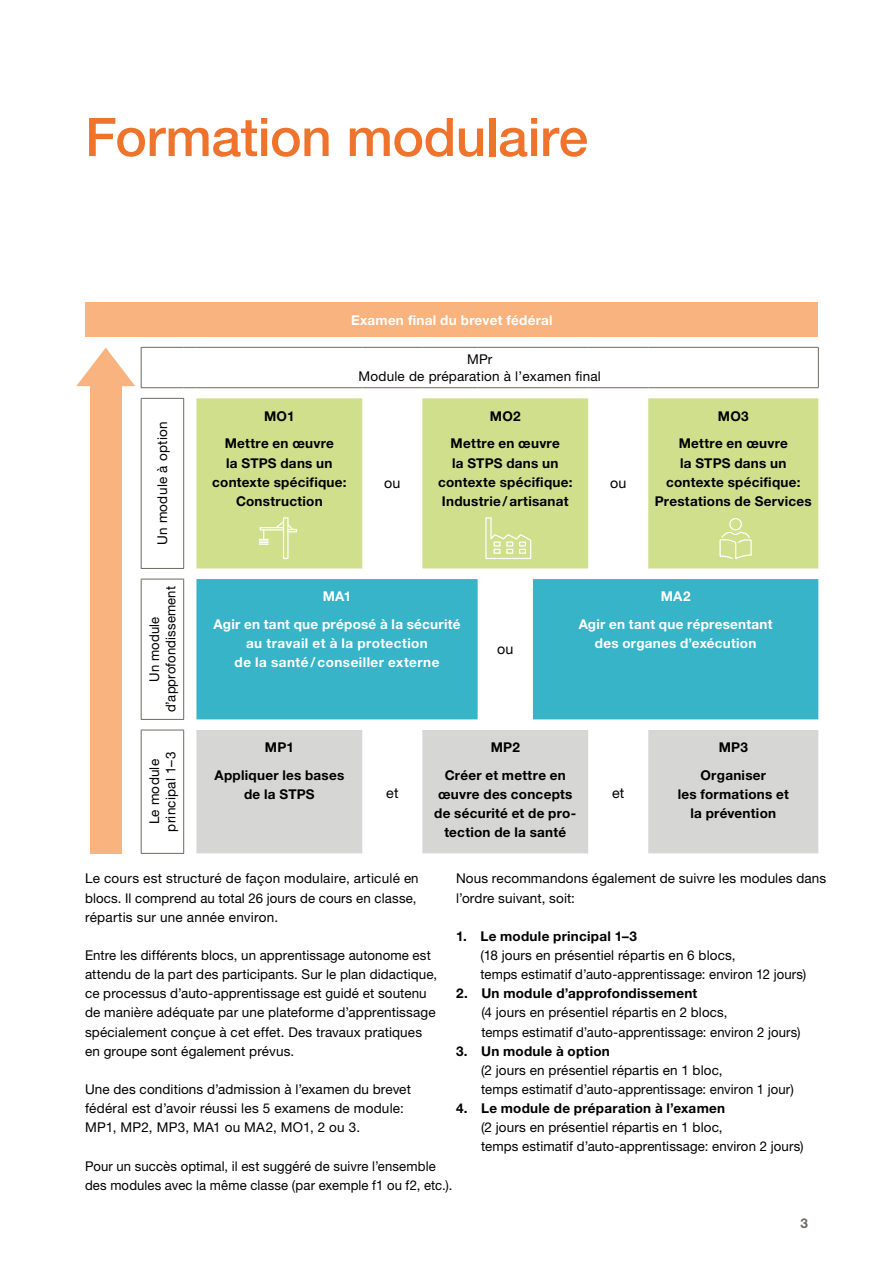
<style>
.page{position:relative;width:893px;height:1263px;background:#fff}
.page>*{position:absolute;margin:0;border:0;box-sizing:border-box;transform-origin:0 0}
.t1{font:500 53.25px "Helvetica Neue LT Std";letter-spacing:-.01em;color:#ee742d}
.t2{font:14.25px "Helvetica Neue LT Std";letter-spacing:.015em;color:#000}
.t3{font:13.5px/19.2px "Helvetica Neue LT Std";letter-spacing:.01em;color:#000}
.t4{font:700 13.5px/19.2px "Helvetica Neue LT Std";letter-spacing:.02em;color:#000;text-align:center}
.t5{font:700 13.5px/27.6px "Helvetica Neue LT Std";letter-spacing:.02em;color:#fff;text-align:center}
.t6{font:700 13.5px "Helvetica Neue LT Std";color:#6d6a63}
</style>
<div class="page">
<div style="left:85px;top:303px;width:733px;height:34px;background:#f8b37f"></div>
<svg style="left:196px;top:398px;width:622px;height:170px;fill:#cfdf8c"></svg>
<svg style="left:196px;top:579px;width:622px;height:140px;background:#49bacd"></svg>
<svg style="left:196px;top:730px;width:622px;height:123px;fill:#d6d6d5"></svg>
<hr style="left:141px;top:347px;width:43px;height:1px;background:#6d6a63">
<hr style="left:141px;top:348px;width:1px;height:39px;background:#6d6a63">
<svg style="left:184px;top:347px;width:12px;height:1px"></svg>
<hr style="left:196px;top:347px;width:166px;height:1px;background:#6d6a63">
<hr style="left:362px;top:347px;width:60px;height:1px;background:#6d6a63">
<hr style="left:422px;top:347px;width:56px;height:1px;background:#6d6a63">
<hr style="left:478px;top:347px;width:55px;height:1px;background:#6d6a63">
<hr style="left:533px;top:347px;width:55px;height:1px;background:#6d6a63">
<hr style="left:588px;top:347px;width:60px;height:1px;background:#6d6a63">
<hr style="left:648px;top:347px;width:171px;height:1px;background:#6d6a63">
<hr style="left:818px;top:348px;width:1px;height:39px;background:#6d6a63">
<hr style="left:141px;top:387px;width:43px;height:1px;background:#6d6a63">
<svg style="left:184px;top:387px;width:12px;height:1px"></svg>
<hr style="left:196px;top:387px;width:166px;height:1px;background:#6d6a63">
<hr style="left:362px;top:387px;width:60px;height:1px;background:#6d6a63">
<hr style="left:422px;top:387px;width:56px;height:1px;background:#6d6a63">
<hr style="left:478px;top:387px;width:55px;height:1px;background:#6d6a63">
<hr style="left:533px;top:387px;width:55px;height:1px;background:#6d6a63">
<hr style="left:588px;top:387px;width:60px;height:1px;background:#6d6a63">
<hr style="left:648px;top:387px;width:171px;height:1px;background:#6d6a63">
<hr style="left:141px;top:730px;width:43px;height:1px;background:#6d6a63">
<hr style="left:141px;top:730px;width:1px;height:123px;background:#6d6a63">
<hr style="left:183px;top:730px;width:1px;height:123px;background:#6d6a63">
<hr style="left:141px;top:853px;width:43px;height:1px;background:#6d6a63">
<hr style="left:141px;top:579px;width:43px;height:1px;background:#6d6a63">
<hr style="left:141px;top:579px;width:1px;height:140px;background:#6d6a63">
<hr style="left:183px;top:579px;width:1px;height:140px;background:#6d6a63">
<hr style="left:141px;top:719px;width:43px;height:1px;background:#6d6a63">
<hr style="left:141px;top:398px;width:43px;height:1px;background:#6d6a63">
<hr style="left:141px;top:399px;width:1px;height:169px;background:#6d6a63">
<hr style="left:183px;top:399px;width:1px;height:169px;background:#6d6a63">
<hr style="left:141px;top:568px;width:43px;height:1px;background:#6d6a63">
<div style="left:90px;top:385px;width:31px;height:469px;background:#f8b37f"></div>
<svg style="left:76px;top:348px;width:59px;height:38px"></svg>
<svg style="left:485px;top:517px;width:47px;height:43px;background:#d7e4a0"></svg>
<svg style="left:719px;top:529px;width:33px;height:31px"></svg>
<div style="left:729px;top:518px;width:13px;height:12px;border:1px solid #fff;border-radius:50%"></div>
<svg style="left:259px;top:530px;width:9px;height:15px"></svg>
<div style="left:283px;top:517px;width:6px;height:42px;border:1px solid #fff"></div>
<div style="left:259px;top:527px;width:25px;height:3px;border:1px solid #fff"></div>
<svg style="left:275px;top:520px;width:22px;height:12px"></svg>
<h1 class="t1" style="left:85px;top:105px;width:505px">Formation modulaire</h1>
<p class="t5" style="left:351px;top:306px;width:203px">Examen final du brevet fédéral</p>
<p class="t3" style="left:359px;top:350px;width:244px;line-height:17.2px;text-align:center">MPr<br>Module de préparation à l’examen final</p>
<p class="t3" style="left:153px;top:545px;width:125px;rotate:-90deg">Un module à option</p>
<p class="t4" style="left:225px;top:402px;width:111px;line-height:27.6px">MO1<br>Mettre en œuvre</p>
<p class="t4" style="left:212px;top:453px;width:136px">la STPS dans un contexte spécifique:<br>Construction</p>
<p class="t2" style="left:384px;top:475px;width:18px">ou</p>
<p class="t4" style="left:451px;top:402px;width:111px;line-height:27.6px">MO2<br>Mettre en œuvre</p>
<p class="t4" style="left:438px;top:453px;width:136px">la STPS dans un contexte spécifique:<br>Industrie/artisanat</p>
<p class="t2" style="left:610px;top:475px;width:18px">ou</p>
<p class="t4" style="left:679px;top:402px;width:111px;line-height:27.6px">MO3<br>Mettre en œuvre</p>
<p class="t4" style="left:655px;top:453px;width:158px">la STPS dans un contexte spécifique:<br>Prestations de Services</p>
<p class="t3" style="left:146px;top:712px;width:128px;line-height:16.5px;text-align:center;rotate:-90deg">Un module d’approfondissement</p>
<p class="t5" style="left:214px;top:582px;width:248px">MA1<br>Agir en tant que préposé à la sécurité</p>
<p class="t5" style="left:235px;top:633px;width:206px;line-height:19.2px">au travail et à la protection<br>de la santé / conseiller externe</p>
<p class="t2" style="left:497px;top:641px;width:18px">ou</p>
<p class="t5" style="left:579px;top:582px;width:195px">MA2<br>Agir en tant que répresentant</p>
<p class="t5" style="left:595px;top:629px;width:163px">des organes d’exécution</p>
<p class="t3" style="left:146px;top:832px;width:81px;line-height:16.5px;text-align:center;rotate:-90deg">Le module principal 1–3</p>
<p class="t4" style="left:214px;top:733px;width:131px;line-height:27.6px">MP1<br>Appliquer les bases</p>
<p class="t4" style="left:244px;top:784px;width:72px">de la STPS</p>
<p class="t2" style="left:386px;top:784px;width:14px">et</p>
<p class="t4" style="left:445px;top:733px;width:123px;line-height:27.6px">MP2<br>Créer et mettre en</p>
<p class="t4" style="left:434px;top:784px;width:144px">œuvre des concepts de sécurité et de pro&shy;tection de la santé</p>
<p class="t2" style="left:612px;top:784px;width:14px">et</p>
<p class="t4" style="left:700px;top:733px;width:67px;line-height:27.6px">MP3<br>Organiser</p>
<p class="t4" style="left:678px;top:784px;width:113px">les formations et la prévention</p>
<p class="t3" style="left:85px;top:869px;width:335px">Le cours est structuré de façon modulaire, articulé en blocs. Il comprend au total 26 jours de cours en classe, répartis sur une année environ.</p>
<p class="t3" style="left:85px;top:945px;width:354px">Entre les différents blocs, un apprentissage autonome est attendu de la part des participants. Sur le plan didactique, ce processus d’auto-apprentissage est guidé et soutenu de manière adéquate par une plateforme d’apprentissage spécialement conçue à cet effet. Des travaux pratiques en groupe sont également prévus.</p>
<p class="t3" style="left:85px;top:1079px;width:327px">Une des conditions d’admission à l’examen du brevet fédéral est d’avoir réussi les 5 examens de module:<br>MP1, MP2, MP3, MA1 ou MA2, MO1, 2 ou 3.</p>
<p class="t3" style="left:85px;top:1156px;width:369px">Pour un succès optimal, il est suggéré de suivre l’ensemble des modules avec la même classe (par exemple f1 ou f2, etc.).</p>
<p class="t3" style="left:456px;top:869px;width:372px">Nous recommandons également de suivre les modules dans l’ordre suivant, soit:</p>
<p class="t4" style="left:456px;top:926px;width:183px">1. Le module principal 1–3</p>
<p class="t3" style="left:480px;top:945px;width:327px">(18 jours en présentiel répartis en 6 blocs,<br>temps estimatif d’auto-apprentissage: environ 12 jours)</p>
<p class="t4" style="left:456px;top:983px;width:243px">2. Un module d’approfondissement</p>
<p class="t3" style="left:481px;top:1003px;width:321px">(4 jours en présentiel répartis en 2 blocs,<br>temps estimatif d’auto-apprentissage: environ 2 jours)</p>
<p class="t4" style="left:456px;top:1041px;width:155px">3. Un module à option</p>
<p class="t3" style="left:481px;top:1060px;width:314px">(2 jours en présentiel répartis en 1 bloc,<br>temps estimatif d’auto-apprentissage: environ 1 jour)</p>
<p class="t4" style="left:456px;top:1098px;width:271px">4. Le module de préparation à l’examen</p>
<p class="t3" style="left:481px;top:1118px;width:324px">(2 jours en présentiel répartis en 1 bloc,<br>temps estimatif d’auto-apprentissage: environ 2 jours)</p>
<p class="t6" style="left:800px;top:1215px;width:9px">3</p>
</div>
